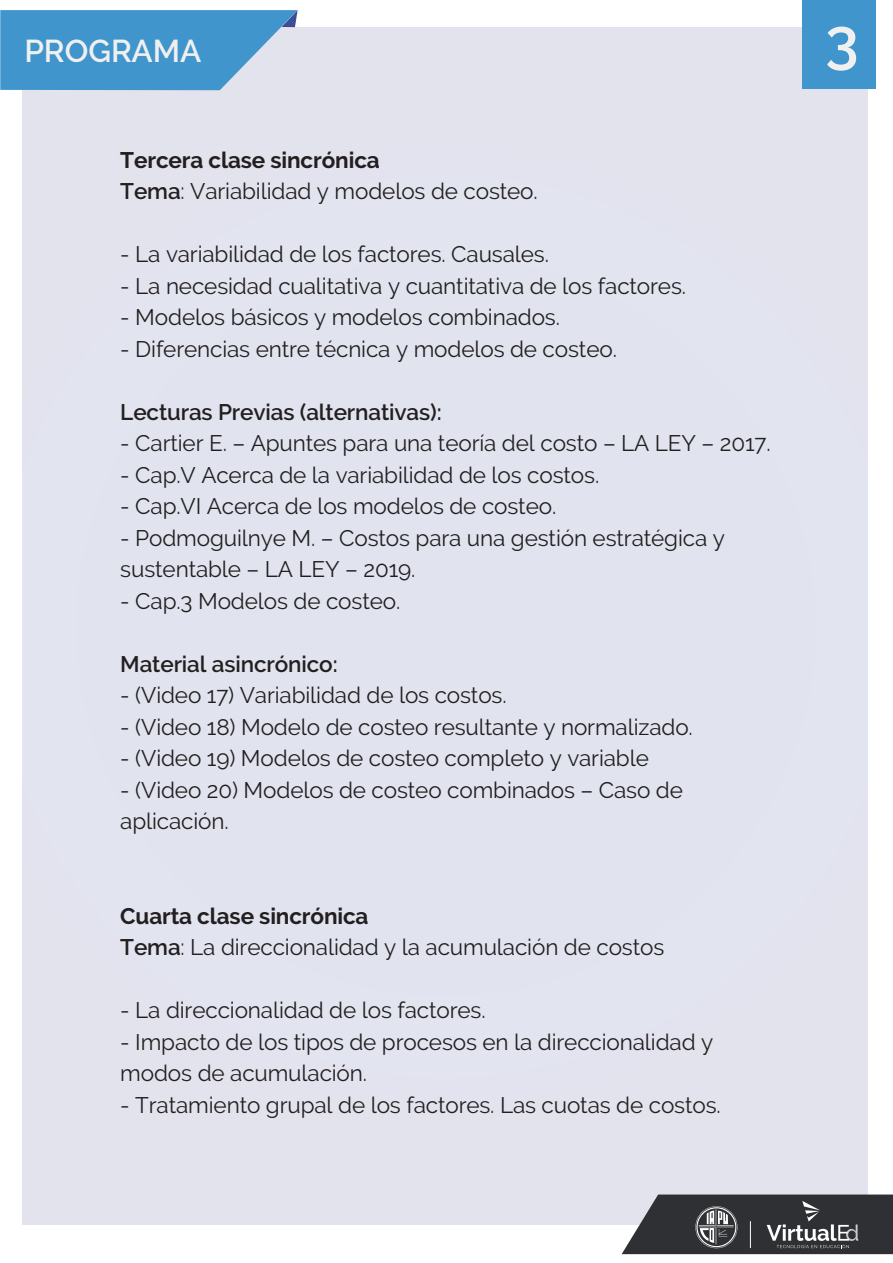
<style>
.page{position:relative;width:893px;height:1263px;background:#fff}
.page>*{position:absolute;margin:0;border:0;box-sizing:border-box;transform-origin:0 0}
.t1{font:600 61.05px "Raleway";color:#f0f0f0}
.t2{font:600 31.5px "Raleway";color:#f0f0f0}
.t3{font:22.5px/31.5px "Raleway";letter-spacing:-.005em;color:#231f20}
.t4{font:600 22.5px "Raleway";letter-spacing:-.005em;color:#231f20}
.s1{font-weight:700}
.s2{font-weight:600}
</style>
<div class="page">
<div style="left:23px;top:27px;width:845px;height:1198px;background:#e2e4ef"></div>
<svg style="left:622px;top:1194px;width:271px;height:60px;background:#4d4d51"></svg>
<svg style="left:0;top:10px;width:298px;height:80px;background:#559ed1"></svg>
<div style="left:802px;top:0;width:74px;height:88px;background:#4195cd"></div>
<h2 class="t2" style="left:24px;top:32px;width:179px">PROGRAMA</h2>
<p class="t3" style="left:120px;top:144px;width:419px"><span class="s1">Tercera clase sincrónica<br></span><span class="s2">Tema</span>: Variabilidad y modelos de costeo.</p>
<p class="t3" style="left:120px;top:238px;width:430px">- La variabilidad de los factores. Causales.</p>
<p class="t3" style="left:120px;top:270px;width:567px">- La necesidad cualitativa y cuantitativa de los factores.</p>
<p class="t3" style="left:120px;top:301px;width:441px">- Modelos básicos y modelos combinados.</p>
<p class="t3" style="left:120px;top:333px;width:498px">- Diferencias entre técnica y modelos de costeo.</p>
<p class="t4" style="left:120px;top:399px;width:323px">Lecturas Previas (alternativas):</p>
<p class="t3" style="left:120px;top:427px;width:652px">- Cartier E. – Apuntes para una teoría del costo – LA LEY – 2017.</p>
<p class="t3" style="left:120px;top:459px;width:480px">- Cap.V Acerca de la variabilidad de los costos.</p>
<p class="t3" style="left:120px;top:490px;width:437px">- Cap.VI Acerca de los modelos de costeo.</p>
<p class="t3" style="left:120px;top:522px;width:606px">- Podmoguilnye M. – Costos para una gestión estratégica y sustentable – LA LEY – 2019.</p>
<p class="t3" style="left:120px;top:585px;width:281px">- Cap.3 Modelos de costeo.</p>
<p class="t4" style="left:120px;top:651px;width:219px">Material asincrónico:</p>
<p class="t3" style="left:120px;top:679px;width:388px">- (Video 17) Variabilidad de los costos.</p>
<p class="t3" style="left:120px;top:711px;width:574px">- (Video 18) Modelo de costeo resultante y normalizado.</p>
<p class="t3" style="left:120px;top:742px;width:530px">- (Video 19) Modelos de costeo completo y variable</p>
<p class="t3" style="left:120px;top:774px;width:564px">- (Video 20) Modelos de costeo combinados – Caso de aplicación.</p>
<p class="t3" style="left:120px;top:900px;width:546px"><span class="s1">Cuarta clase sincrónica<br></span><span class="s2">Tema</span>: La direccionalidad y la acumulación de costos</p>
<p class="t3" style="left:120px;top:994px;width:367px">- La direccionalidad de los factores.</p>
<p class="t3" style="left:120px;top:1026px;width:594px">- Impacto de los tipos de procesos en la direccionalidad y modos de acumulación.</p>
<p class="t3" style="left:120px;top:1089px;width:602px">- Tratamiento grupal de los factores. Las cuotas de costos.</p>
<h1 class="t1" style="left:825px;top:5px;width:35px">3</h1>
</div>
